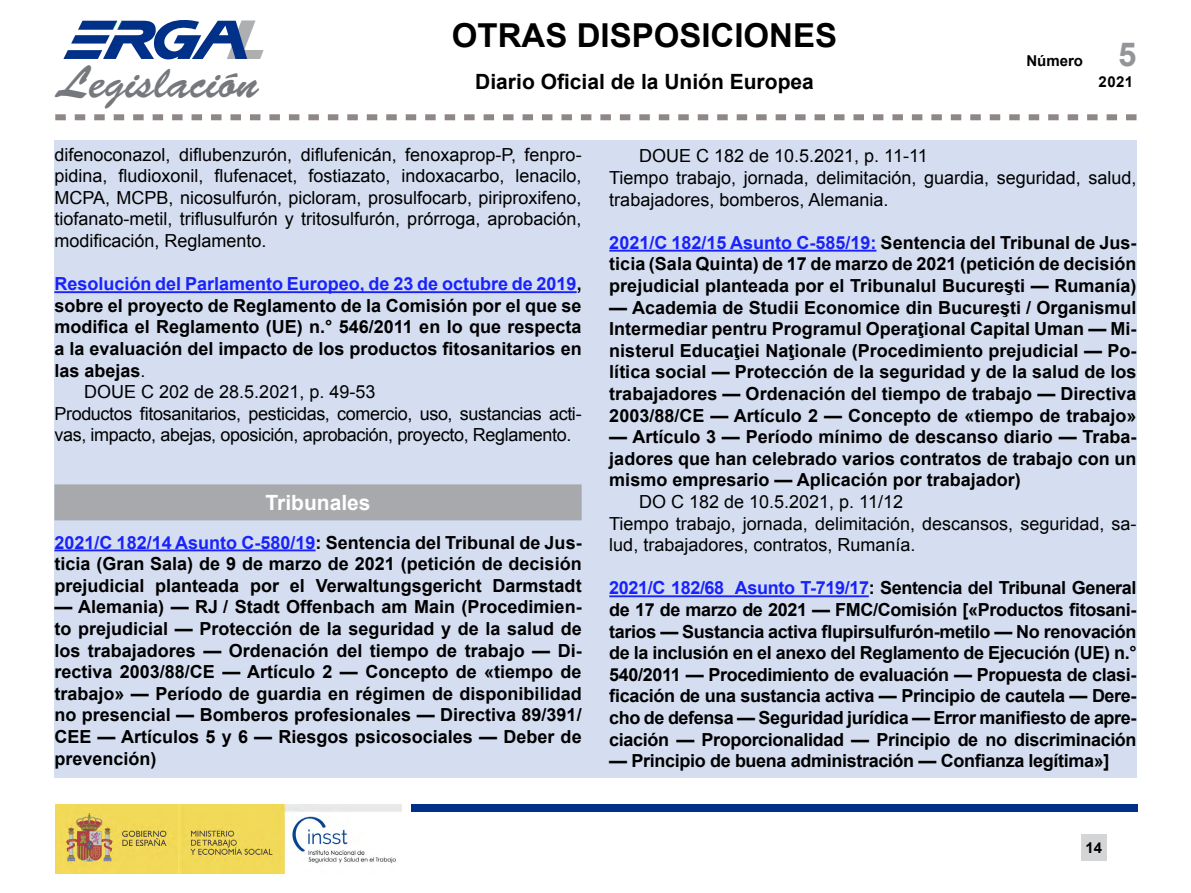
<style>
.page{position:relative;width:1191px;height:893px;background:#fff}
.page>*{position:absolute;margin:0;border:0;box-sizing:border-box;transform-origin:0 0}
.t1{font:italic 900 53.55px "Helvetica LT Std";color:#aeafb1;scale:1.11 1}
.t2{font:45.45px "Brush Script Std";color:#75787c}
.t3{font:700 33px "Arial";color:#000}
.t4{font:700 33px "Arial";color:#939598}
.t5{font:700 21px "Arial";color:#000}
._2_encabezados_EN_BL{font:700 21px "Arial";color:#fff}
._1_texto_normal{font:700 18px/21.6px "Arial";color:#000;text-align:justify}
._1_texto_normal-2{font:18px/21.6px "Arial";color:#000}
._1_texto_normal-3{font:18px/21.6px "Arial";letter-spacing:-.02em;color:#000}
._3_Texto_con_sangria{font:18px "Arial";color:#000}
._1_texto_normal-4{font:700 18px "Arial";letter-spacing:-.02em;color:#000}
.t6{font:700 15px "Arial";color:#000}
.s1{color:#1922fb}
.s2{font-weight:400}
</style>
<div class="page">
<div style="left:54px;top:140px;width:1082px;height:638px;background:#d5def1"></div>
<svg style="left:55px;top:114px;width:1081px;height:6px"></svg>
<div style="left:1080px;top:834px;width:26px;height:27px;background:#d3d5d6"></div>
<img style="left:55px;top:804px;width:346px;height:69px">
<div style="left:410px;top:805px;width:727px;height:7px;background:#003088"></div>
<svg style="left:63px;top:20px;width:184px;height:40px"></svg>
<hr style="left:54px;top:291px;width:522px;height:2px;background:#1922fb">
<div style="left:54px;top:484px;width:527px;height:36px;background:#a7a9ac"></div>
<hr style="left:54px;top:549px;width:261px;height:2px;background:#1922fb">
<hr style="left:609px;top:250px;width:267px;height:2px;background:#1922fb">
<hr style="left:609px;top:595px;width:260px;height:2px;background:#1922fb">
<h1 class="t1" style="left:222px;top:5px;width:49px">L</h1>
<h2 class="t2" style="left:57px;top:57px;width:202px">Legislación</h2>
<h3 class="t3" style="left:452px;top:13px;width:387px">OTRAS DISPOSICIONES</h3>
<p class="t5" style="left:475px;top:68px;width:340px">Diario Oficial de la Unión Europea</p>
<p class="t6" style="left:1026px;top:51px;width:58px">Número</p>
<h3 class="t4" style="left:1118px;top:32px;width:20px">5</h3>
<p class="t6" style="left:1098px;top:72px;width:36px">2021</p>
<p class="_1_texto_normal-2" style="left:54px;top:144px;width:529px;text-align:justify">difenoconazol, diflubenzurón, diflufenicán, fenoxaprop-P, fenpro&shy;pidina, fludioxonil, flufenacet, fostiazato, indoxacarbo, lenacilo, MCPA, MCPB, nicosulfurón, picloram, prosulfocarb, piriproxifeno, tiofanato-metil, triflusulfurón y tritosulfurón, prórroga, aprobación, modificación, Reglamento.</p>
<p class="_1_texto_normal" style="left:54px;top:274px;width:529px"><span class="s1">Resolución del Parlamento Europeo, de 23 de octubre de 2019</span>, sobre el proyecto de Reglamento de la Comisión por el que se modifica el Reglamento (UE) n.° 546/2011 en lo que respecta a la evaluación del impacto de los productos fitosanitarios en las abejas<span class="s2">.</span></p>
<p class="_3_Texto_con_sangria" style="left:84px;top:380px;width:293px">DOUE C 202 de 28.5.2021, p. 49-53</p>
<p class="_1_texto_normal-3" style="left:54px;top:403px;width:529px">Productos fitosanitarios, pesticidas, comercio, uso, sustancias acti&shy;vas, impacto, abejas, oposición, aprobación, proyecto, Reglamento.</p>
<p class="_2_encabezados_EN_BL" style="left:265px;top:488px;width:107px">Tribunales</p>
<p class="_1_texto_normal" style="left:54px;top:532px;width:529px"><span class="s1">2021/C 182/14 Asunto C-580/19</span>: Sentencia del Tribunal de Jus&shy;ticia (Gran Sala) de 9 de marzo de 2021 (petición de decisión prejudicial planteada por el Verwaltungsgericht Darmstadt</p>
<p class="_1_texto_normal" style="left:54px;top:597px;width:529px">— Alemania) — RJ / Stadt Offenbach am Main (Procedimien&shy;to prejudicial — Protección de la seguridad y de la salud de los trabajadores — Ordenación del tiempo de trabajo — Di&shy;rectiva 2003/88/CE — Artículo 2 — Concepto de «tiempo de trabajo» — Período de guardia en régimen de disponibilidad no presencial — Bomberos profesionales — Directiva 89/391/ CEE — Artículos 5 y 6 — Riesgos psicosociales — Deber de prevención)</p>
<p class="_3_Texto_con_sangria" style="left:639px;top:144px;width:290px">DOUE C 182 de 10.5.2021, p. 11-11</p>
<p class="_1_texto_normal-2" style="left:609px;top:167px;width:529px">Tiempo trabajo, jornada, delimitación, guardia, seguridad, salud, trabajadores, bomberos, Alemania.</p>
<p class="_1_texto_normal" style="left:609px;top:232px;width:529px"><span class="s1">2021/C 182/15 Asunto C-585/19:</span> Sentencia del Tribunal de Jus&shy;ticia (Sala Quinta) de 17 de marzo de 2021 (petición de decisión prejudicial planteada por el Tribunalul Bucureşti — Rumanía)</p>
<p class="_1_texto_normal" style="left:609px;top:297px;width:529px">— Academia de Studii Economice din Bucureşti / Organismul Intermediar pentru Programul Operaţional Capital Uman — Mi&shy;nisterul Educaţiei Naţionale (Procedimiento prejudicial — Po&shy;lítica social — Protección de la seguridad y de la salud de los trabajadores — Ordenación del tiempo de trabajo — Directiva 2003/88/CE — Artículo 2 — Concepto de «tiempo de trabajo»</p>
<p class="_1_texto_normal" style="left:609px;top:427px;width:529px">— Artículo 3 — Período mínimo de descanso diario — Traba&shy;jadores que han celebrado varios contratos de trabajo con un mismo empresario — Aplicación por trabajador)</p>
<p class="_3_Texto_con_sangria" style="left:639px;top:490px;width:265px">DO C 182 de 10.5.2021, p. 11/12</p>
<p class="_1_texto_normal-2" style="left:609px;top:513px;width:529px">Tiempo trabajo, jornada, delimitación, descansos, seguridad, sa&shy;lud, trabajadores, contratos, Rumanía.</p>
<p class="_1_texto_normal" style="left:609px;top:578px;width:529px"><span class="s1">2021/C 182/68 Asunto T-719/17</span>: Sentencia del Tribunal General de 17 de marzo de 2021 — FMC/Comisión [«Productos fitosani&shy;tarios — Sustancia activa flupirsulfurón-metilo — No renovación de la inclusión en el anexo del Reglamento de Ejecución (UE) n.° 540/2011 — Procedimiento de evaluación — Propuesta de clasi&shy;ficación de una sustancia activa — Principio de cautela — Dere&shy;cho de defensa — Seguridad jurídica — Error manifiesto de apre&shy;ciación — Proporcionalidad — Principio de no discriminación</p>
<p class="_1_texto_normal-4" style="left:609px;top:749px;width:501px">— Principio de buena administración — Confianza legítima»]</p>
<p class="t6" style="left:1085px;top:838px;width:18px">14</p>
</div>
